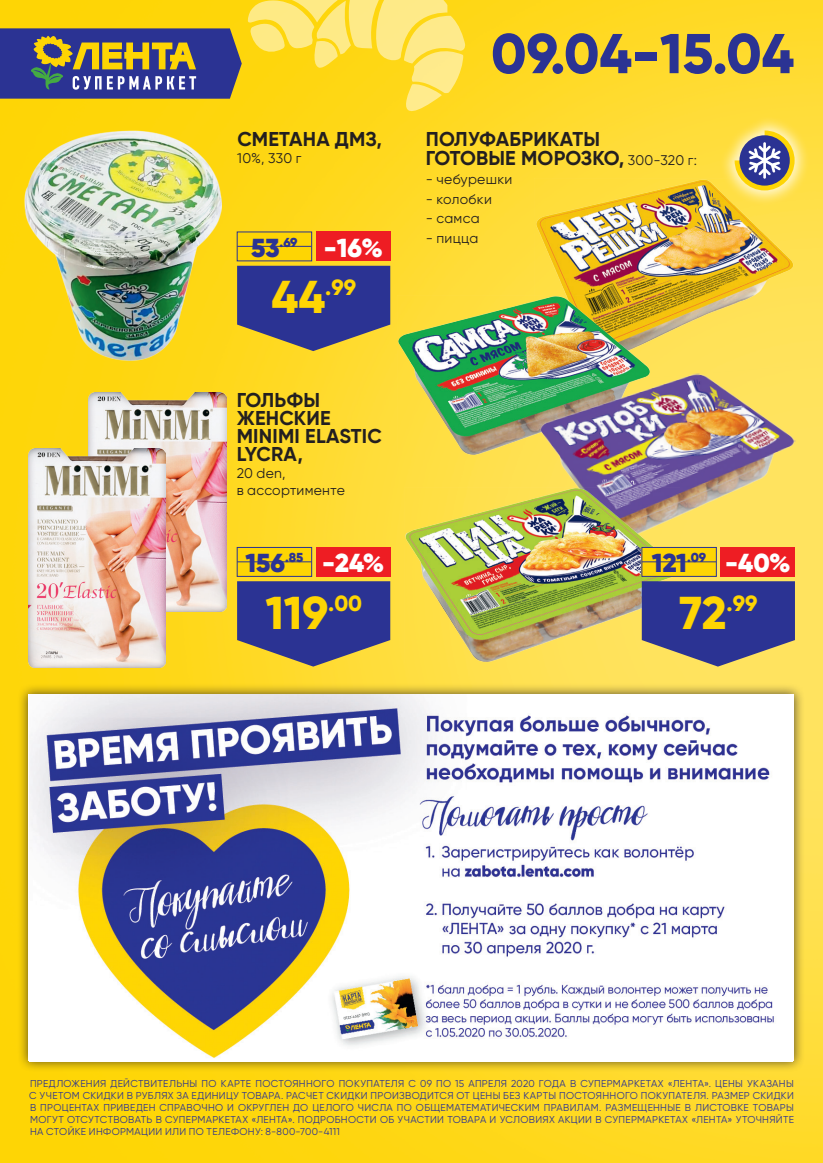
<style>
.page{position:relative;width:823px;height:1163px;background:#fff}
.page>*{position:absolute;margin:0;border:0;box-sizing:border-box;transform-origin:0 0}
.t1{font:800 56px "Gilroy";color:#2b3393}
.t2{font:800 46px "Gilroy";color:#fed503}
.t3{font:900 26px "Gilroy";color:#fff}
.t4{font:900 26px "Gilroy";color:#2b3393}
.t5{font:800 22px "Gilroy";color:#fed503}
.товарный_гилрой{font:700 20px/18px "Gilroy";letter-spacing:.01em;color:#231f20}
.товарный_гилрой-2{font:14px/16.8px "Gilroy";letter-spacing:.02em;color:#231f20}
.t6{font:900 13px "Gilroy";color:#2b3393}
.t7{font:10px/12px "Gilroy";letter-spacing:.03em;color:#2b3393;text-align:justify}
.s1{font-size:26px}
.s2{font-size:46px}
.s3{font-weight:400;font-size:14px}
</style>
<div class="page">
<img style="left:0;top:0;width:822px;height:1162px">
<svg style="left:247px;top:0;width:218px;height:113px;background:#fedf48"></svg>
<svg style="left:0;top:28px;width:241px;height:71px;background:#5a5a7b"></svg>
<img style="left:534px;top:179px;width:260px;height:175px">
<img style="left:397px;top:295px;width:253px;height:161px">
<img style="left:536px;top:366px;width:266px;height:179px">
<img style="left:404px;top:487px;width:274px;height:175px">
<div style="left:718px;top:115px;width:91px;height:91px;background:#fff;opacity:.75"></div>
<svg style="left:734px;top:130px;width:60px;height:60px;background:#a49a83"></svg>
<img style="left:24px;top:130px;width:197px;height:230px">
<div style="left:237px;top:232px;width:74px;height:29px;background:#fed503"></div>
<svg style="left:237px;top:266px;width:153px;height:85px;background:#4c4d82"></svg>
<div style="left:316px;top:232px;width:74px;height:29px;background:#ee1d23"></div>
<hr style="left:237px;top:246px;width:74px;height:1px;background:#2b3393">
<div style="left:641px;top:547px;width:74px;height:29px;background:#fed503"></div>
<svg style="left:641px;top:581px;width:153px;height:85px;background:#4d4f8a"></svg>
<div style="left:720px;top:547px;width:74px;height:29px;background:#ee1d23"></div>
<hr style="left:641px;top:561px;width:74px;height:1px;background:#2b3393">
<div style="left:641px;top:547px;width:75px;height:29px;border:1px solid #2b3393"></div>
<div style="left:237px;top:547px;width:74px;height:29px;background:#fed503"></div>
<svg style="left:237px;top:581px;width:153px;height:85px;background:#4b4c83"></svg>
<div style="left:316px;top:547px;width:74px;height:29px;background:#ee1d23"></div>
<hr style="left:237px;top:561px;width:74px;height:1px;background:#2b3393">
<div style="left:236px;top:547px;width:76px;height:29px;border:1px solid #2b3393"></div>
<img style="left:89px;top:392px;width:137px;height:219px">
<img style="left:28px;top:448px;width:138px;height:219px">
<div style="left:17px;top:683px;width:787px;height:389px;background:#231f20;opacity:.75"></div>
<img style="left:30px;top:694px;width:762px;height:366px">
<p class="товарный_гилрой" style="left:237px;top:130px;width:146px">СМЕТАНА ДМЗ,</p>
<p class="товарный_гилрой-2" style="left:237px;top:150px;width:66px">10%, 330 г</p>
<p class="t6" style="left:251px;top:234px;width:48px"><span class="s1">53</span>.69</p>
<p class="t3" style="left:323px;top:231px;width:60px">-16%</p>
<p class="t5" style="left:271px;top:274px;width:86px"><span class="s2">44</span>.99</p>
<p class="товарный_гилрой" style="left:237px;top:391px;width:147px">ГОЛЬФЫ<br>ЖЕНСКИЕ<br>MINIMI ELASTIC<br>LYCRA,</p>
<p class="товарный_гилрой-2" style="left:236px;top:465px;width:110px">20 den,<br>в ассортименте</p>
<p class="t4" style="left:245px;top:546px;width:59px">156<sup>.85</sup></p>
<p class="t3" style="left:322px;top:546px;width:64px">-24%</p>
<p class="t2" style="left:265px;top:583px;width:98px">119<sup>.00</sup></p>
<p class="t1" style="left:491px;top:18px;width:304px">09.04-15.04</p>
<p class="товарный_гилрой" style="left:425px;top:130px;width:272px">ПОЛУФАБРИКАТЫ<br>ГОТОВЫЕ МОРОЗКО, <span class="s3">300-320 г:</span></p>
<p class="товарный_гилрой-2" style="left:425px;top:171px;width:88px">- чебурешки</p>
<p class="товарный_гилрой-2" style="left:425px;top:190px;width:68px">- колобки</p>
<p class="товарный_гилрой-2" style="left:425px;top:210px;width:55px">- самса</p>
<p class="товарный_гилрой-2" style="left:425px;top:229px;width:54px">- пицца</p>
<p class="t4" style="left:651px;top:546px;width:56px">121<sup>.09</sup></p>
<p class="t3" style="left:724px;top:546px;width:67px">-40%</p>
<p class="t5" style="left:679px;top:589px;width:79px"><span class="s2">72</span>.99</p>
<p class="t7" style="left:29px;top:1076px;width:765px">ПРЕДЛОЖЕНИЯ ДЕЙСТВИТЕЛЬНЫ ПО КАРТЕ ПОСТОЯННОГО ПОКУПАТЕЛЯ С 09 ПО 15 АПРЕЛЯ 2020 ГОДА В СУПЕРМАРКЕТАХ «ЛЕНТА». ЦЕНЫ УКАЗАНЫ С УЧЕТОМ СКИДКИ В РУБЛЯХ ЗА ЕДИНИЦУ ТОВАРА. РАСЧЕТ СКИДКИ ПРОИЗВОДИТСЯ ОТ ЦЕНЫ БЕЗ КАРТЫ ПОСТОЯННОГО ПОКУПАТЕЛЯ. РАЗМЕР СКИДКИ В ПРОЦЕНТАХ ПРИВЕДЕН СПРАВОЧНО И ОКРУГЛЕН ДО ЦЕЛОГО ЧИСЛА ПО ОБЩЕМАТЕМАТИЧЕСКИМ ПРАВИЛАМ. РАЗМЕЩЕННЫЕ В ЛИСТОВКЕ ТОВАРЫ МОГУТ ОТСУТСТВОВАТЬ В СУПЕРМАРКЕТАХ «ЛЕНТА». ПОДРОБНОСТИ ОБ УЧАСТИИ ТОВАРА И УСЛОВИЯХ АКЦИИ В СУПЕРМАРКЕТАХ «ЛЕНТА» УТОЧНЯЙТЕ НА СТОЙКЕ ИНФОРМАЦИИ ИЛИ ПО ТЕЛЕФОНУ: 8-800-700-4111</p>
</div>
